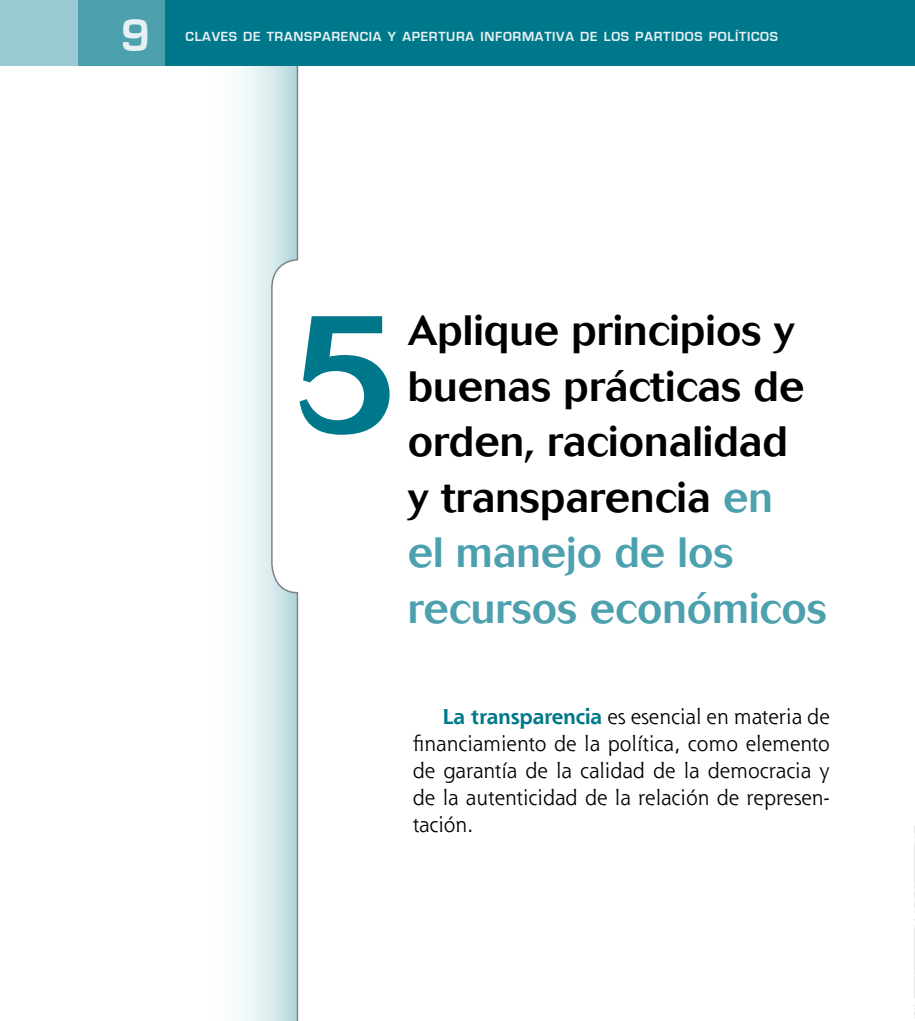
<style>
.page{position:relative;width:915px;height:1021px;background:#fff}
.page>*{position:absolute;margin:0;border:0;box-sizing:border-box;transform-origin:0 0}
.t1{font:500 168.75px "Cosmos";color:#00788b}
.t2{font:700 47.25px "Eurostile";color:#e6f1f3}
.t3{font:500 42px/55.5px "Cosmos";color:#000}
.t4{font:21px/27px "Shannon";color:#000;text-align:justify}
.t5{font:700 13.65px "Eurostile";letter-spacing:.05em;color:#e6f1f3}
.s1{color:#4da0ae}
.s2{font-weight:700;color:#00788b}
</style>
<div class="page">
<svg style="left:242px;top:66px;width:28px;height:954px"></svg>
<svg style="left:270px;top:66px;width:29px;height:954px"></svg>
<div style="left:28px;top:0;width:886px;height:66px;background:#00788b"></div>
<div style="left:49px;top:0;width:115px;height:66px;background:#4da0ae"></div>
<div style="left:0;top:0;width:77px;height:66px;background:#99c9d1"></div>
<img style="left:914px;top:826px;width:1px;height:192px">
<h2 class="t2" style="left:121px;top:9px;width:31px">9</h2>
<p class="t5" style="left:185px;top:29px;width:593px">CLAVES DE TRANSPARENCIA Y APERTURA INFORMATIVA DE LOS PARTIDOS POLÍTICOS</p>
<h1 class="t1" style="left:291px;top:276px;width:111px">5</h1>
<h3 class="t3" style="left:407px;top:303px;width:420px">Aplique principios y buenas prácticas de orden, racionalidad<br>y transparencia <span class="s1">en<br>el manejo de los recursos económicos</span></h3>
<p class="t4" style="left:412px;top:702px;width:418px;text-indent:30px"><span class="s2">La transparencia</span> es esencial en materia de financiamiento de la política, como elemento de garantía de la calidad de la democracia y de la autenticidad de la relación de represen&shy;tación.</p>
</div>
